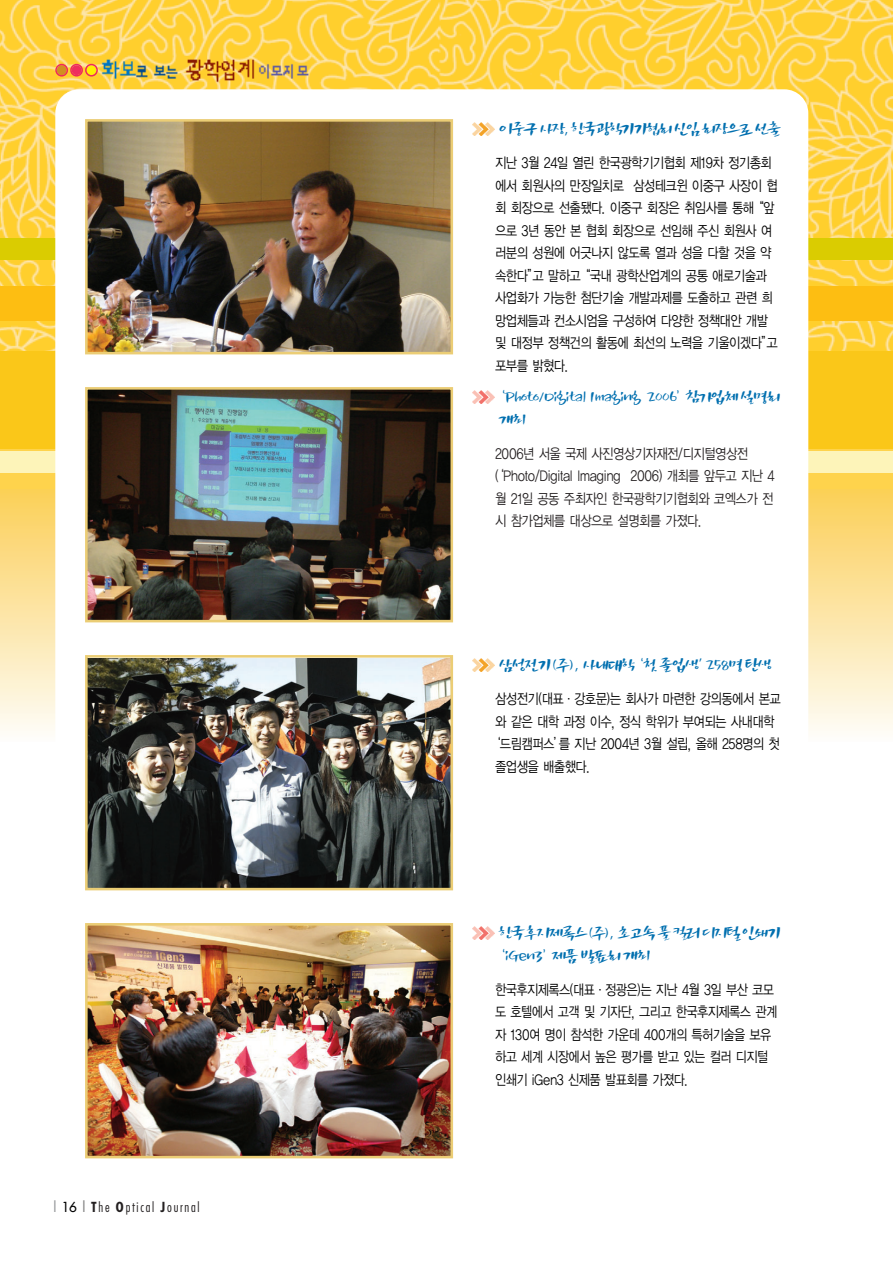
<style>
.page{position:relative;width:893px;height:1262px;background:#fff}
.page>*{position:absolute;margin:0;border:0;box-sizing:border-box;transform-origin:0 0}
.t1{font:16.5px/22.5px "San Da M";letter-spacing:-.08em;color:#006faf;scale:.95 1}
.t2{font:16.5px/22.5px "San Da M";letter-spacing:-.1em;color:#006faf;scale:.95 1}
.t3{font:16.5px "San Da M";letter-spacing:-.105em;color:#006faf;scale:.95 1}
.t4{font:14.25px/22.5px "YGO12";letter-spacing:-.11em;color:#000;scale:.85 1}
.t5{font:14.25px/22.5px "YGO12";letter-spacing:-.11em;color:#000;scale:.84 1}
.t6{font:14.25px/22.5px "YGO12";letter-spacing:-.09em;color:#231f20;scale:.85 1}
.t7{font:14.25px/22.5px "YGO12";letter-spacing:-.11em;color:#231f20;scale:.85 1}
.t8{font:300 condensed 13.5px "Futura";letter-spacing:.125em;color:#231f20}
.s1{font-weight:400;font-stretch:normal;color:#939598}
.s2{font-weight:400;font-stretch:normal;color:#000}
.s3{font-weight:400;font-stretch:normal;color:#808080}
.s4{font-weight:700}
</style>
<div class="page">
<img style="left:0;top:0;width:892px;height:351px">
<div style="left:0;top:446px;width:892px;height:56px;background:#fed34c"></div>
<div style="left:0;top:238px;width:892px;height:21px;background:#dacc01"></div>
<div style="left:0;top:451px;width:892px;height:21px;background:#fdf4b9"></div>
<div style="left:0;top:286px;width:892px;height:34px;background:#fdbe12"></div>
<div style="left:0;top:351px;width:892px;height:97px;background:#fac719"></div>
<div style="left:0;top:490px;width:892px;height:251px;background:linear-gradient(to bottom,#fbcf59,#fefcf9)"></div>
<div style="left:55px;top:89px;width:753px;height:1082px;background:#fff;border-radius:24px"></div>
<img style="left:99px;top:56px;width:18px;height:28px">
<img style="left:117px;top:56px;width:21px;height:28px">
<img style="left:134px;top:62px;width:14px;height:22px">
<img style="left:152px;top:62px;width:11px;height:22px">
<img style="left:163px;top:62px;width:15px;height:22px">
<img style="left:183px;top:56px;width:18px;height:28px">
<img style="left:201px;top:56px;width:17px;height:28px">
<img style="left:218px;top:56px;width:18px;height:28px">
<img style="left:236px;top:56px;width:20px;height:28px">
<img style="left:256px;top:62px;width:12px;height:22px">
<img style="left:268px;top:62px;width:12px;height:22px">
<img style="left:280px;top:62px;width:14px;height:22px">
<img style="left:294px;top:62px;width:15px;height:22px">
<div style="left:57px;top:65px;width:10px;height:10px;background:#d28f20;border-radius:50%"></div>
<div style="left:55px;top:64px;width:13px;height:13px;border:2px solid #ee2a5c;border-radius:50%"></div>
<div style="left:72px;top:65px;width:9px;height:10px;background:#ee2f5e;border-radius:50%"></div>
<div style="left:70px;top:64px;width:13px;height:13px;border:2px solid #ee2a5c;border-radius:50%"></div>
<div style="left:87px;top:65px;width:9px;height:10px;background:#fff101;border-radius:50%"></div>
<div style="left:85px;top:64px;width:13px;height:13px;border:2px solid #ee2a5c;border-radius:50%"></div>
<img style="left:89px;top:123px;width:360px;height:227px">
<div style="left:85px;top:119px;width:368px;height:235px;border:3px solid #ebcd75"></div>
<img style="left:472px;top:390px;width:22px;height:14px">
<img style="left:89px;top:391px;width:360px;height:227px">
<div style="left:85px;top:387px;width:368px;height:235px;border:3px solid #ebcd75"></div>
<img style="left:472px;top:658px;width:22px;height:14px">
<img style="left:89px;top:659px;width:360px;height:227px">
<div style="left:85px;top:655px;width:368px;height:235px;border:3px solid #ebcd75"></div>
<img style="left:472px;top:926px;width:22px;height:13px">
<img style="left:89px;top:927px;width:360px;height:227px">
<div style="left:85px;top:923px;width:368px;height:235px;border:3px solid #ebcd75"></div>
<img style="left:472px;top:122px;width:22px;height:14px">
<p class="t8" style="left:51px;top:1200px;width:150px"><span class="s1">|</span> <span class="s2">16</span><span class="s3">|</span> <span class="s4">T</span>he <span class="s4">O</span>ptical <span class="s4">J</span>ournal</p>
<p class="t3" style="left:498px;top:122px;width:298px">이중구 사장, 한국광학기기협회 신임 회장으로 선출</p>
<p class="t4" style="left:495px;top:153px;width:335px">지난 3월 24일 열린 한국광학기기협회 제19차 정기총회 에서 회원사의 만장일치로 삼성테크윈 이중구 사장이 협 회 회장으로 선출됐다. 이중구 회장은 취임사를 통해“앞 으로 3년 동안 본 협회 회장으로 선임해 주신 회원사 여 러분의 성원에 어긋나지 않도록 열과 성을 다할 것을 약 속한다”고 말하고“국내 광학산업계의 공통 애로기술과 사업화가 가능한 첨단기술 개발과제를 도출하고 관련 희 망업체들과 컨소시엄을 구성하여 다양한 정책대안 개발 및 대정부 정책건의 활동에 최선의 노력을 기울이겠다”고 포부를 밝혔다.</p>
<p class="t1" style="left:498px;top:387px;width:298px;text-indent:-7px">‘Photo/Digital Imaging 2006’참가업체 설명회 개최</p>
<p class="t6" style="left:492px;top:443px;width:334px">2006년 서울 국제 사진영상기자재전/디지털영상전 ‘Photo/Digital Imaging 2006) 개최를 앞두고 지난 4</p>
<p class="t7" style="left:495px;top:465px;width:330px">(<br>월 21일 공동 주최자인 한국광학기기협회와 코엑스가 전 시 참가업체를 대상으로 설명회를 가졌다.</p>
<p class="t1" style="left:498px;top:655px;width:289px">삼성전기(주), 사내대학‘첫 졸업생' 258명 탄생</p>
<p class="t4" style="left:495px;top:688px;width:338px">삼성전기(대표·강호문)는 회사가 마련한 강의동에서 본교</p>
<p class="t4" style="left:495px;top:711px;width:331px">와 같은 대학 과정 이수, 정식 학위가 부여되는 사내대학</p>
<p class="t4" style="left:488px;top:733px;width:344px">‘드림캠퍼스’를 지난 2004년 3월 설립, 올해 258명의 첫</p>
<p class="t4" style="left:495px;top:756px;width:113px">졸업생을 배출했다.</p>
<p class="t2" style="left:491px;top:923px;width:306px;text-indent:7px">한국후지제록스(주), 초고속 풀 컬러 디지털 인쇄기 ‘iGen3’제품 발표회 개최</p>
<p class="t5" style="left:495px;top:979px;width:338px">한국후지제록스(대표·정광은)는 지난 4월 3일 부산 코모 도 호텔에서 고객 및 기자단, 그리고 한국후지제록스 관계 자 130여 명이 참석한 가운데 400개의 특허기술을 보유 하고 세계 시장에서 높은 평가를 받고 있는 컬러 디지털 인쇄기 iGen3 신제품 발표회를 가졌다.</p>
</div>
